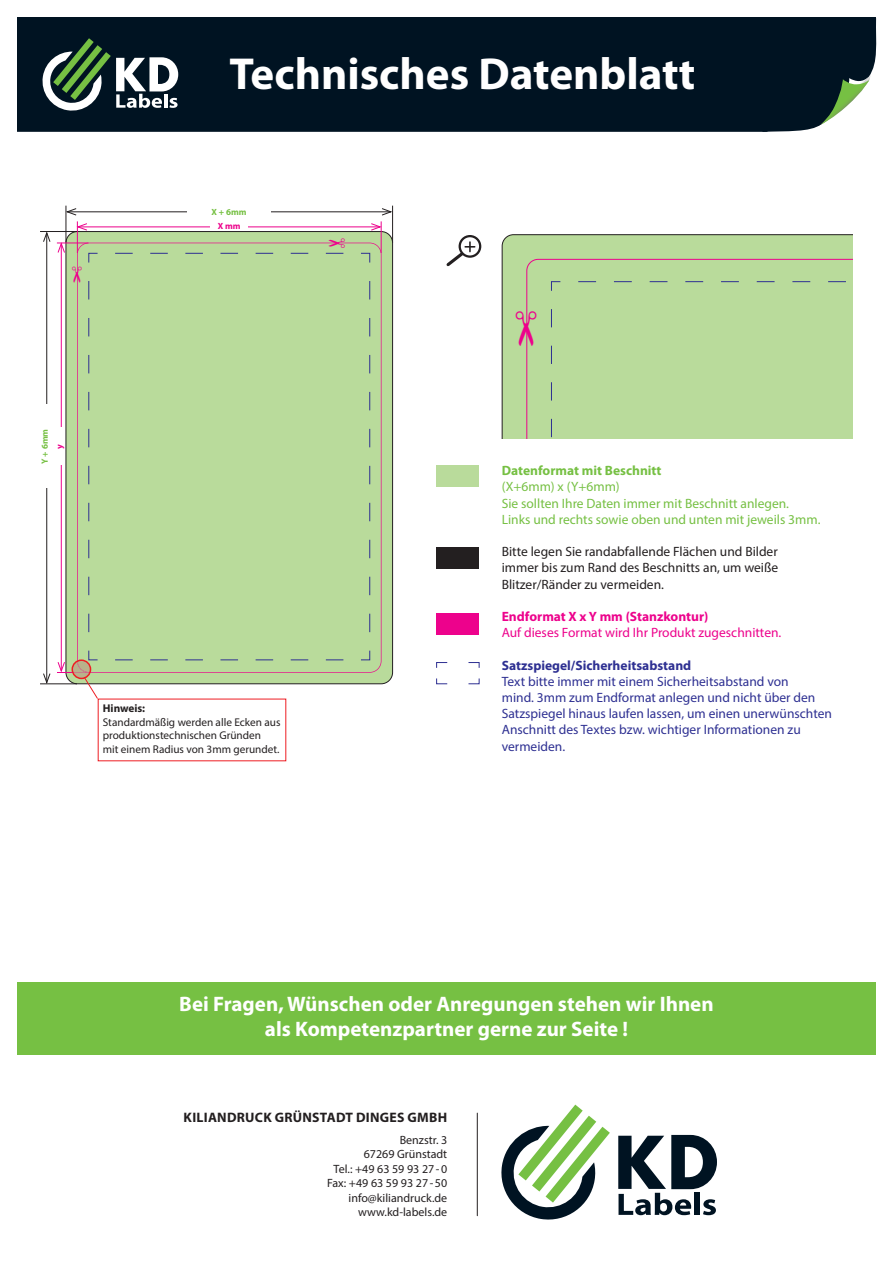
<style>
.page{position:relative;width:893px;height:1263px;background:#fff}
.page>*{position:absolute;margin:0;border:0;box-sizing:border-box;transform-origin:0 0}
.t1{font:700 45px "Myriad Pro";color:#fff}
.t2{font:700 21px/25.2px "Myriad Pro";color:#fff;text-align:center}
.t3{font:700 13.8px "Myriad Pro";letter-spacing:.02em;color:#231f20}
.t4{font:13.5px/16.2px "Myriad Pro";color:#2e3092}
.t5{font:13.5px/16.2px "Myriad Pro";color:#231f20;text-align:justify}
.t6{font:13.5px/16.2px "Myriad Pro";color:#76c043}
.t7{font:13.5px "Myriad Pro";color:#ed028c}
.t8{font:700 13.5px "Myriad Pro";color:#2e3092}
.t9{font:700 13.5px "Myriad Pro";color:#ed028c}
.t10{font:700 13.5px "Myriad Pro";color:#76c043}
.t11{font:12px/14.4px "Myriad Pro";color:#231f20;text-align:right}
.t12{font:11.25px/13.5px "Myriad Pro";color:#231f20}
.t13{font:700 11.25px "Myriad Pro";color:#231f20}
.t14{font:700 9px "Myriad Pro";color:#76c043}
.t15{font:700 9px "Myriad Pro";color:#ed028c}
</style>
<div class="page">
<div style="left:17px;top:982px;width:859px;height:72px;background:#76c043"></div>
<div style="left:17px;top:17px;width:859px;height:115px;background:#001322"></div>
<svg style="left:40px;top:38px;width:138px;height:75px"></svg>
<svg style="left:762px;top:18px;width:115px;height:114px;background:#2b3d44"></svg>
<hr style="left:477px;top:1113px;width:1px;height:103px;background:#231f20">
<svg style="left:501px;top:1104px;width:109px;height:116px"></svg>
<svg style="left:618px;top:1135px;width:99px;height:80px"></svg>
<svg style="left:436px;top:662px;width:44px;height:22px"></svg>
<div style="left:436px;top:465px;width:43px;height:22px;background:#b9db9b"></div>
<div style="left:436px;top:547px;width:43px;height:21px;background:#231f20"></div>
<div style="left:436px;top:613px;width:43px;height:22px;background:#ed028c"></div>
<div style="left:66px;top:232px;width:327px;height:452px;background:#b9db9b;border-radius:11px"></div>
<hr style="left:78px;top:227px;width:302px;height:1px;background:#ed028c">
<svg style="left:76px;top:223px;width:12px;height:8px"></svg>
<svg style="left:370px;top:223px;width:11px;height:8px"></svg>
<hr style="left:67px;top:211px;width:324px;height:1px;background:#231f20">
<svg style="left:65px;top:208px;width:12px;height:8px"></svg>
<svg style="left:381px;top:208px;width:11px;height:8px"></svg>
<div style="left:211px;top:221px;width:37px;height:9px;background:#fff"></div>
<div style="left:187px;top:207px;width:84px;height:9px;background:#fff"></div>
<hr style="left:61px;top:244px;width:1px;height:427px;background:#ed028c">
<svg style="left:57px;top:242px;width:8px;height:11px"></svg>
<svg style="left:57px;top:661px;width:8px;height:11px"></svg>
<hr style="left:46px;top:233px;width:1px;height:449px;background:#231f20">
<svg style="left:43px;top:232px;width:8px;height:11px"></svg>
<svg style="left:43px;top:673px;width:8px;height:10px"></svg>
<svg style="left:77px;top:243px;width:304px;height:430px"></svg>
<svg style="left:88px;top:253px;width:282px;height:407px"></svg>
<hr style="left:77px;top:221px;width:1px;height:32px;background:#ed028c">
<hr style="left:66px;top:206px;width:1px;height:37px;background:#231f20">
<hr style="left:392px;top:206px;width:1px;height:37px;background:#231f20">
<hr style="left:40px;top:231px;width:37px;height:1px;background:#231f20">
<hr style="left:40px;top:683px;width:37px;height:1px;background:#231f20">
<hr style="left:57px;top:243px;width:31px;height:1px;background:#ed028c">
<hr style="left:57px;top:672px;width:31px;height:1px;background:#ed028c">
<hr style="left:381px;top:221px;width:1px;height:32px;background:#ed028c">
<div style="left:55px;top:428px;width:8px;height:37px;background:#fff"></div>
<div style="left:40px;top:405px;width:9px;height:83px;background:#fff"></div>
<svg style="left:72px;top:660px;width:27px;height:39px"></svg>
<div style="left:72px;top:659px;width:19px;height:20px;border:2px solid #ee1d23;border-radius:50%"></div>
<svg style="left:502px;top:234px;width:350px;height:204px;background:#b2d196"></svg>
<div style="left:526px;top:259px;width:326px;height:179px;background:#b9db9b"></div>
<div style="left:551px;top:281px;width:301px;height:157px;background:#b9db9b"></div>
<div style="left:459px;top:235px;width:22px;height:23px;border:2px solid #231f20;border-radius:50%"></div>
<svg style="left:446px;top:242px;width:29px;height:25px"></svg>
<svg style="left:516px;top:311px;width:21px;height:35px"></svg>
<svg style="left:77px;top:267px;width:5px;height:16px"></svg>
<svg style="left:115px;top:242px;width:237px;height:12px"></svg>
<h1 class="t1" style="left:230px;top:45px;width:467px">Technisches Datenblatt</h1>
<p class="t14" style="left:212px;top:206px;width:36px">X + 6mm</p>
<p class="t15" style="left:218px;top:220px;width:24px">X mm</p>
<p class="t14" style="left:39px;top:464px;width:36px;rotate:-90deg">Y + 6mm</p>
<p class="t15" style="left:53px;top:449px;width:6px;rotate:-90deg">y</p>
<p class="t13" style="left:103px;top:701px;width:44px">Hinweis:</p>
<p class="t12" style="left:103px;top:715px;width:179px">Standardmäßig werden alle Ecken aus produktionstechnischen Gründen<br>mit einem Radius von 3mm gerundet.</p>
<p class="t10" style="left:502px;top:462px;width:161px">Datenformat mit Beschnitt</p>
<p class="t6" style="left:502px;top:478px;width:320px">(X+6mm) x (Y+6mm)<br>Sie sollten Ihre Daten immer mit Beschnitt anlegen.<br>Links und rechts sowie oben und unten mit jeweils 3mm.</p>
<p class="t5" style="left:502px;top:543px;width:278px">Bitte legen Sie randabfallende Flächen und Bilder immer bis zum Rand des Beschnitts an, um weiße Blitzer/Ränder zu vermeiden.</p>
<p class="t9" style="left:502px;top:608px;width:208px">Endformat X x Y mm (Stanzkontur)</p>
<p class="t7" style="left:502px;top:624px;width:281px">Auf dieses Format wird Ihr Produkt zugeschnitten.</p>
<p class="t8" style="left:502px;top:656px;width:191px">Satzspiegel/Sicherheitsabstand</p>
<p class="t4" style="left:502px;top:673px;width:332px">Text bitte immer mit einem Sicherheitsabstand von<br>mind. 3mm zum Endformat anlegen und nicht über den Satzspiegel hinaus laufen lassen, um einen unerwünschten Anschnitt des Textes bzw. wichtiger Informationen zu vermeiden.</p>
<h2 class="t2" style="left:179px;top:990px;width:536px">Bei Fragen, Wünschen oder Anregungen stehen wir Ihnen als Kompetenzpartner gerne zur Seite !</h2>
<p class="t3" style="left:184px;top:1108px;width:265px">KILIANDRUCK GRÜNSTADT DINGES GMBH</p>
<p class="t11" style="left:327px;top:1132px;width:122px">Benzstr. 3<br>67269 Grünstadt<br>Tel.: +49 63 59 93 27 - 0<br>Fax: +49 63 59 93 27 - 50 info@kiliandruck.de www.kd-labels.de</p>
</div>
